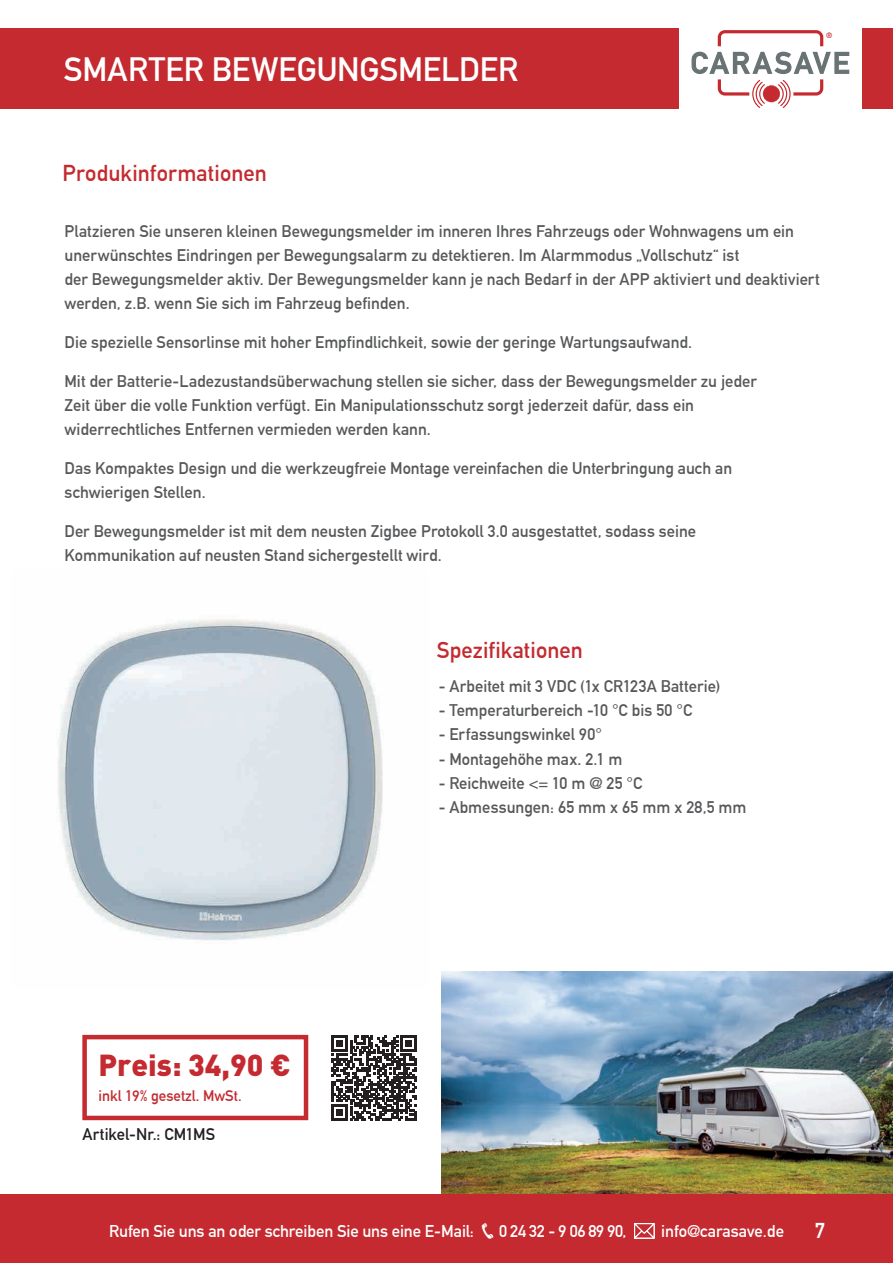
<style>
.page{position:relative;width:893px;height:1263px;background:#fff}
.page>*{position:absolute;margin:0;border:0;box-sizing:border-box;transform-origin:0 0}
.t1{font:700 33px "DIN Alternate";letter-spacing:-.005em;color:#fff}
.t2{font:900 30px "DIN Pro";color:#c42a2f}
.t3{font:700 22.5px "DIN Alternate";letter-spacing:.005em;color:#c42a2f}
.t4{font:700 21px "DIN Alternate";color:#fff}
.t5{font:700 16.8px "DIN Alternate";letter-spacing:-.005em;color:#fff}
.t6{font:700 16.5px/24px "DIN Alternate";color:#57585a}
.t7{font:700 16.5px "DIN Alternate";color:#231f20}
.t8{font:700 15px "DIN Alternate";color:#c42a2f}
.t9{font:700 7.65px "DIN Alternate";color:#c42a2f}
</style>
<div class="page">
<img style="left:58px;top:619px;width:325px;height:322px">
<img style="left:441px;top:971px;width:452px;height:223px">
<div style="left:0;top:1194px;width:893px;height:69px;background:#c42a2f"></div>
<div style="left:0;top:28px;width:679px;height:80px;background:#c42a2f"></div>
<div style="left:862px;top:28px;width:31px;height:80px;background:#c42a2f"></div>
<svg style="left:718px;top:30px;width:105px;height:16px"></svg>
<svg style="left:691px;top:52px;width:158px;height:56px"></svg>
<svg style="left:82px;top:1035px;width:226px;height:85px"></svg>
<svg style="left:331px;top:1035px;width:86px;height:85px"></svg>
<svg style="left:634px;top:1223px;width:21px;height:16px"></svg>
<h1 class="t1" style="left:64px;top:44px;width:456px">SMARTER BEWEGUNGSMELDER</h1>
<h3 class="t3" style="left:63px;top:156px;width:206px">Produkinformationen</h3>
<p class="t9" style="left:826px;top:30px;width:8px">®</p>
<p class="t6" style="left:65px;top:218px;width:757px">Platzieren Sie unseren kleinen Bewegungsmelder im inneren Ihres Fahrzeugs oder Wohnwagens um ein unerwünschtes Eindringen per Bewegungsalarm zu detektieren. Im Alarmmodus „Vollschutz“ ist<br>der Bewegungsmelder aktiv. Der Bewegungsmelder kann je nach Bedarf in der APP aktiviert und deaktiviert werden, z.B. wenn Sie sich im Fahrzeug befinden.</p>
<p class="t6" style="left:65px;top:329px;width:629px">Die spezielle Sensorlinse mit hoher Empfindlichkeit, sowie der geringe Wartungsaufwand.</p>
<p class="t6" style="left:65px;top:368px;width:694px">Mit der Batterie-Ladezustandsüberwachung stellen sie sicher, dass der Bewegungsmelder zu jeder<br>Zeit über die volle Funktion verfügt. Ein Manipulationsschutz sorgt jederzeit dafür, dass ein widerrechtliches Entfernen vermieden werden kann.</p>
<p class="t6" style="left:65px;top:455px;width:669px">Das Kompaktes Design und die werkzeugfreie Montage vereinfachen die Unterbringung auch an schwierigen Stellen.</p>
<p class="t6" style="left:65px;top:518px;width:633px">Der Bewegungsmelder ist mit dem neusten Zigbee Protokoll 3.0 ausgestattet, sodass seine<br>Kommunikation auf neusten Stand sichergestellt wird.</p>
<h3 class="t3" style="left:437px;top:633px;width:148px">Spezifikationen</h3>
<p class="t6" style="left:439px;top:673px;width:283px">- Arbeitet mit 3 VDC (1x CR123A Batterie)</p>
<p class="t6" style="left:439px;top:697px;width:255px">- Temperaturbereich -10 °C bis 50 °C</p>
<p class="t6" style="left:439px;top:721px;width:165px">- Erfassungswinkel 90°</p>
<p class="t6" style="left:439px;top:746px;width:185px">- Montagehöhe max. 2.1 m</p>
<p class="t6" style="left:439px;top:770px;width:205px">- Reichweite &lt;= 10 m @ 25 °C</p>
<p class="t6" style="left:439px;top:794px;width:309px">- Abmessungen: 65 mm x 65 mm x 28,5 mm</p>
<h2 class="t2" style="left:98px;top:1044px;width:194px">Preis: 34,90 €</h2>
<p class="t8" style="left:98px;top:1084px;width:145px">inkl 19% gesetzl. MwSt.</p>
<p class="t7" style="left:82px;top:1121px;width:134px">Artikel-Nr.: CM1MS</p>
<p class="t5" style="left:109px;top:1218px;width:366px">Rufen Sie uns an oder schreiben Sie uns eine E-Mail:</p>
<p class="t5" style="left:499px;top:1218px;width:129px">0 24 32 - 9 06 89 90,</p>
<p class="t5" style="left:661px;top:1218px;width:124px">info@carasave.de</p>
<p class="t4" style="left:815px;top:1214px;width:12px">7</p>
</div>
